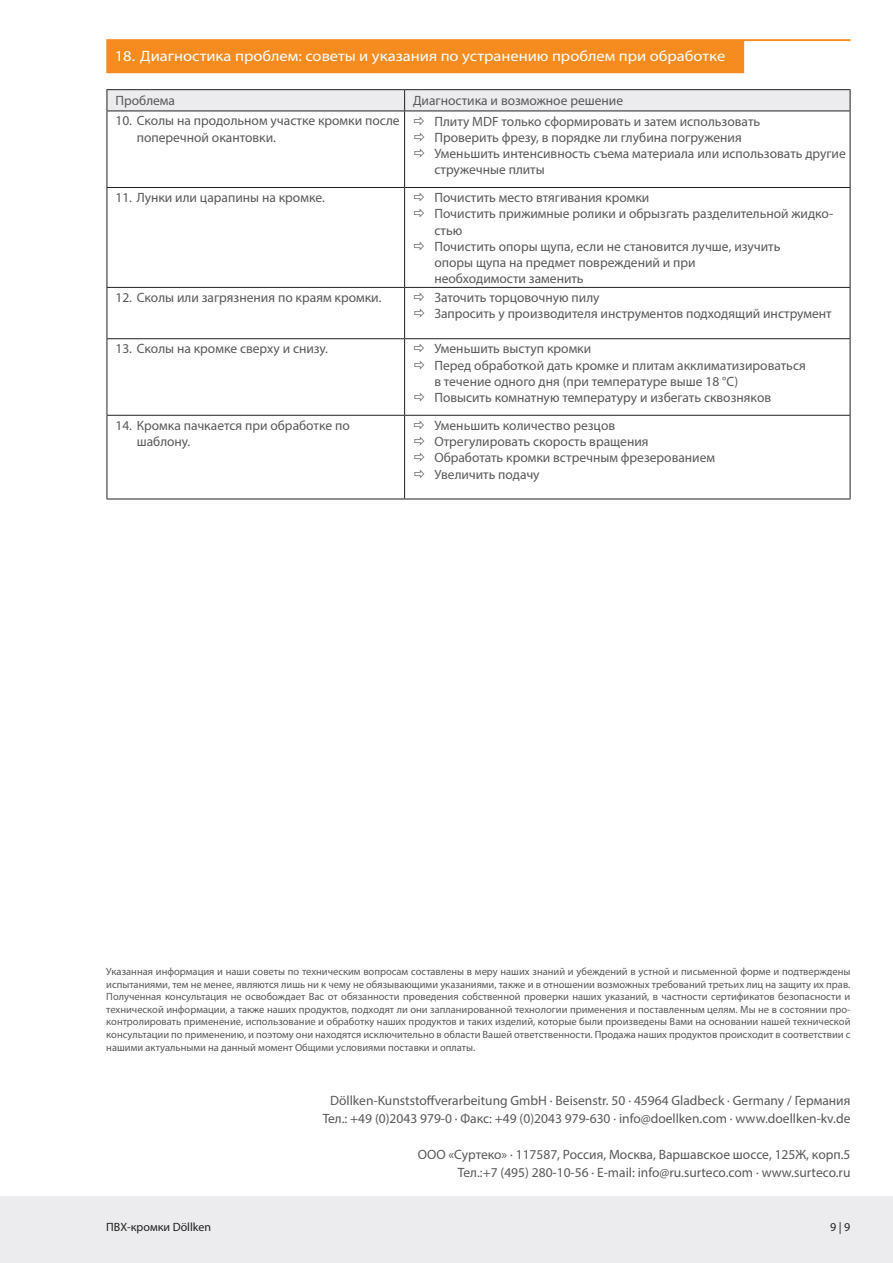
<style>
.page{position:relative;width:893px;height:1263px;background:#fff}
.page>*{position:absolute;margin:0;border:0;box-sizing:border-box;transform-origin:0 0}
.t1{font:15px "Myriad Pro";color:#fff;scale:1.1 1}
.t2{font:13.5px/16.2px "Myriad Pro";color:#57585a}
.t3{font:12px "Myriad Pro";color:#231f20}
.t4{font:10.5px/12.6px "Myriad Pro";color:#57585a;text-align:justify}
</style>
<div class="page">
<div style="left:0;top:1196px;width:893px;height:67px;background:#ececee"></div>
<hr style="left:107px;top:89px;width:298px;height:1px;background:#231f20">
<hr style="left:405px;top:89px;width:445px;height:1px;background:#231f20">
<hr style="left:107px;top:111px;width:1px;height:76px;background:#231f20">
<hr style="left:404px;top:111px;width:1px;height:76px;background:#231f20">
<hr style="left:850px;top:111px;width:1px;height:76px;background:#231f20">
<hr style="left:107px;top:187px;width:298px;height:1px;background:#231f20">
<hr style="left:107px;top:188px;width:1px;height:99px;background:#231f20">
<hr style="left:405px;top:187px;width:445px;height:1px;background:#231f20">
<hr style="left:404px;top:188px;width:1px;height:99px;background:#231f20">
<hr style="left:850px;top:188px;width:1px;height:99px;background:#231f20">
<hr style="left:107px;top:287px;width:298px;height:1px;background:#231f20">
<hr style="left:107px;top:288px;width:1px;height:50px;background:#231f20">
<hr style="left:405px;top:287px;width:445px;height:1px;background:#231f20">
<hr style="left:404px;top:288px;width:1px;height:50px;background:#231f20">
<hr style="left:850px;top:288px;width:1px;height:50px;background:#231f20">
<hr style="left:107px;top:338px;width:298px;height:1px;background:#231f20">
<hr style="left:107px;top:339px;width:1px;height:76px;background:#231f20">
<hr style="left:405px;top:338px;width:445px;height:1px;background:#231f20">
<hr style="left:404px;top:339px;width:1px;height:76px;background:#231f20">
<hr style="left:850px;top:339px;width:1px;height:76px;background:#231f20">
<hr style="left:107px;top:415px;width:298px;height:1px;background:#231f20">
<hr style="left:107px;top:416px;width:1px;height:83px;background:#231f20">
<hr style="left:405px;top:415px;width:445px;height:1px;background:#231f20">
<hr style="left:404px;top:416px;width:1px;height:83px;background:#231f20">
<hr style="left:850px;top:416px;width:1px;height:83px;background:#231f20">
<hr style="left:107px;top:499px;width:298px;height:1px;background:#231f20">
<hr style="left:405px;top:499px;width:445px;height:1px;background:#231f20">
<svg style="left:106px;top:39px;width:744px;height:34px;background:#f79a3d"></svg>
<svg style="left:107px;top:90px;width:744px;height:35px"></svg>
<p class="t1" style="left:115px;top:46px;width:556px">18. Диагностика проблем: советы и указания по устранению проблем при обработке</p>
<p class="t2" style="left:115px;top:93px;width:61px">Проблема</p>
<p class="t2" style="left:413px;top:93px;width:211px">Диагностика и возможное решение</p>
<p class="t2" style="left:137px;top:112px;width:265px;text-indent:-21px">10. Сколы на продольном участке кромки после поперечной окантовки.</p>
<p class="t2" style="left:434px;top:113px;width:413px">Плиту MDF только сформировать и затем использовать<br>Проверить фрезу, в порядке ли глубина погружения<br>Уменьшить интенсивность съема материала или использовать другие стружечные плиты</p>
<p class="t2" style="left:115px;top:189px;width:211px">11. Лунки или царапины на кромке.</p>
<p class="t2" style="left:434px;top:189px;width:400px">Почистить место втягивания кромки<br>Почистить прижимные ролики и обрызгать разделительной жидко&shy;стью<br>Почистить опоры щупа, если не становится лучше, изучить<br>опоры щупа на предмет повреждений и при<br>необходимости заменить</p>
<p class="t2" style="left:115px;top:289px;width:268px">12. Сколы или загрязнения по краям кромки.</p>
<p class="t2" style="left:434px;top:289px;width:399px">Заточить торцовочную пилу<br>Запросить у производителя инструментов подходящий инструмент</p>
<p class="t2" style="left:115px;top:340px;width:214px">13. Сколы на кромке сверху и снизу.</p>
<p class="t2" style="left:434px;top:341px;width:373px">Уменьшить выступ кромки<br>Перед обработкой дать кромке и плитам акклиматизироваться в течение одного дня (при температуре выше 18 °C)<br>Повысить комнатную температуру и избегать сквозняков</p>
<p class="t2" style="left:137px;top:417px;width:215px;text-indent:-21px">14. Кромка пачкается при обработке по шаблону.</p>
<p class="t2" style="left:434px;top:417px;width:282px">Уменьшить количество резцов<br>Отрегулировать скорость вращения<br>Обработать кромки встречным фрезерованием<br>Увеличить подачу</p>
<p class="t4" style="left:106px;top:965px;width:746px">Указанная информация и наши советы по техническим вопросам составлены в меру наших знаний и убеждений в устной и письменной форме и подтверждены испытаниями, тем не менее, являются лишь ни к чему не обязывающими указаниями, также и в отношении возможных требований третьих лиц на защиту их прав.<br>Полученная консультация не освобождает Вас от обязанности проведения собственной проверки наших указаний, в частности сертификатов безопасности и технической информации, а также наших продуктов, подходят ли они запланированной технологии применения и поставленным целям. Мы не в состоянии про&shy;контролировать применение, использование и обработку наших продуктов и таких изделий, которые были произведены Вами на основании нашей технической консультации по применению, и поэтому они находятся исключительно в области Вашей ответственности. Продажа наших продуктов происходит в соответствии с нашими актуальными на данный момент Общими условиями поставки и оплаты.</p>
<p class="t3" style="left:106px;top:1219px;width:106px">ПВХ-кромки Döllken</p>
<p class="t2" style="left:323px;top:1091px;width:529px;line-height:18px;text-align:center">Döllken-Kunststoffverarbeitung GmbH · Beisenstr. 50 · 45964 Gladbeck · Germany / Германия<br>Тел.: +49 (0)2043 979-0 · Факс: +49 (0)2043 979-630 · info@doellken.com · www.doellken-kv.de</p>
<p class="t2" style="left:418px;top:1145px;width:434px;line-height:18px;text-align:right">ООО «Суртеко» · 117587, Россия, Москва, Варшавское шоссе, 125Ж, корп.5<br>Тел.:+7 (495) 280-10-56 · E-mail: info@ru.surteco.com · www.surteco.ru</p>
<p class="t3" style="left:830px;top:1219px;width:22px">9 | 9</p>
</div>
